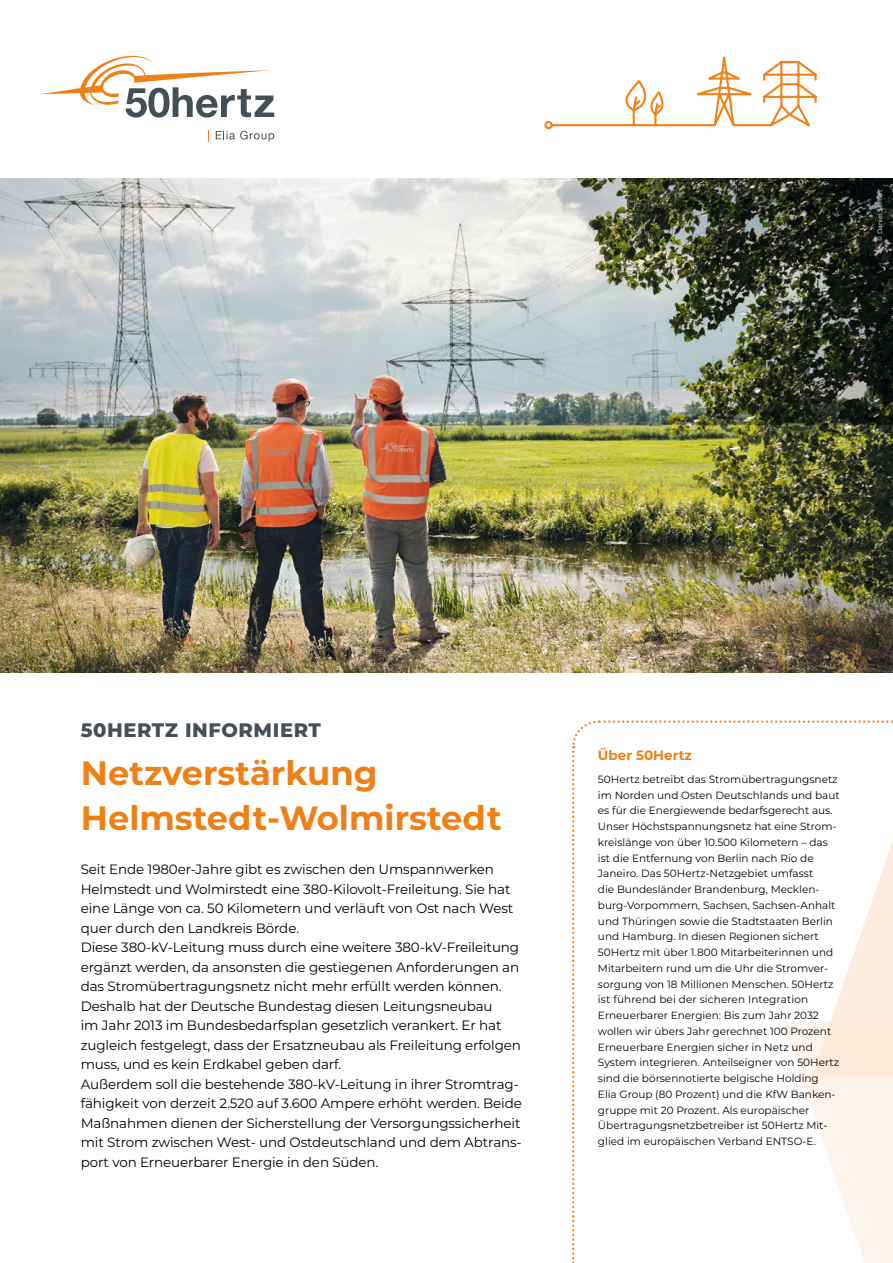
<style>
.page{position:relative;width:893px;height:1263px;background:#fff}
.page>*{position:absolute;margin:0;border:0;box-sizing:border-box;transform-origin:0 0}
.t1{font:700 33.75px/45px "Montserrat";color:#ee8018}
.t2{font:800 19.5px "Montserrat";letter-spacing:.03em;color:#435058}
.t3{font:13.5px/19.5px "Montserrat";letter-spacing:-.01em;color:#000}
.Fließtext_7_5{font:700 13.5px "Montserrat";color:#ee8018}
.Fließtext_7_5-2{font:10.5px/15.8px "Montserrat";color:#000}
.t4{font:6.45px "Montserrat";color:#fff}
</style>
<div class="page">
<img style="left:0;top:179px;width:893px;height:494px">
<svg style="left:208px;top:130px;width:1px;height:12px"></svg>
<svg style="left:216px;top:131px;width:58px;height:11px"></svg>
<svg style="left:40px;top:56px;width:234px;height:62px"></svg>
<svg style="left:544px;top:56px;width:273px;height:74px"></svg>
<svg style="left:572px;top:720px;width:321px;height:543px"></svg>
<p class="t4" style="left:875px;top:241px;width:54px;rotate:-90deg">© Daniel Seiffert</p>
<p class="t2" style="left:81px;top:716px;width:242px">50HERTZ INFORMIERT</p>
<p class="t1" style="left:81px;top:749px;width:422px">Netzverstärkung<br>Helmstedt-Wolmirstedt</p>
<p class="t3" style="left:81px;top:859px;width:434px">Seit Ende 1980er-Jahre gibt es zwischen den Umspannwerken Helmstedt und Wolmirstedt eine 380-Kilovolt-Freileitung. Sie hat eine Länge von ca. 50 Kilometern und verläuft von Ost nach West quer durch den Landkreis Börde.</p>
<p class="t3" style="left:81px;top:937px;width:442px">Diese 380-kV-Leitung muss durch eine weitere 380-kV-Freileitung ergänzt werden, da ansonsten die gestiegenen Anforderungen an das Stromübertragungsnetz nicht mehr erfüllt werden können.<br>Deshalb hat der Deutsche Bundestag diesen Leitungsneubau<br>im Jahr 2013 im Bundesbedarfsplan gesetzlich verankert. Er hat zugleich festgelegt, dass der Ersatzneubau als Freileitung erfolgen muss, und es kein Erdkabel geben darf.</p>
<p class="t3" style="left:81px;top:1074px;width:443px">Außerdem soll die bestehende 380-kV-Leitung in ihrer Stromtrag&shy;fähigkeit von derzeit 2.520 auf 3.600 Ampere erhöht werden. Beide Maßnahmen dienen der Sicherstellung der Versorgungssicherheit mit Strom zwischen West- und Ostdeutschland und dem Abtrans&shy;port von Erneuerbarer Energie in den Süden.</p>
<p class="Fließtext_7_5" style="left:598px;top:745px;width:95px">Über 50Hertz</p>
<p class="Fließtext_7_5-2" style="left:598px;top:771px;width:243px">50Hertz betreibt das Stromübertragungsnetz im Norden und Osten Deutschlands und baut es für die Energiewende bedarfsgerecht aus.<br>Unser Höchstspannungsnetz hat eine Strom&shy;kreislänge von über 10.500 Kilometern – das ist die Entfernung von Berlin nach Rio de Janeiro. Das 50Hertz-Netzgebiet umfasst<br>die Bundesländer Brandenburg, Mecklen&shy;burg-Vorpommern, Sachsen, Sachsen-Anhalt und Thüringen sowie die Stadtstaaten Berlin und Hamburg. In diesen Regionen sichert 50Hertz mit über 1.800 Mitarbeiterinnen und Mitarbeitern rund um die Uhr die Stromver&shy;sorgung von 18 Millionen Menschen. 50Hertz ist führend bei der sicheren Integration Erneuerbarer Energien: Bis zum Jahr 2032 wollen wir übers Jahr gerechnet 100 Prozent Erneuerbare Energien sicher in Netz und System integrieren. Anteilseigner von 50Hertz sind die börsennotierte belgische Holding Elia Group (80 Prozent) und die KfW Banken&shy;gruppe mit 20 Prozent. Als europäischer Übertragungsnetzbetreiber ist 50Hertz Mit&shy;glied im europäischen Verband ENTSO-E.</p>
</div>
